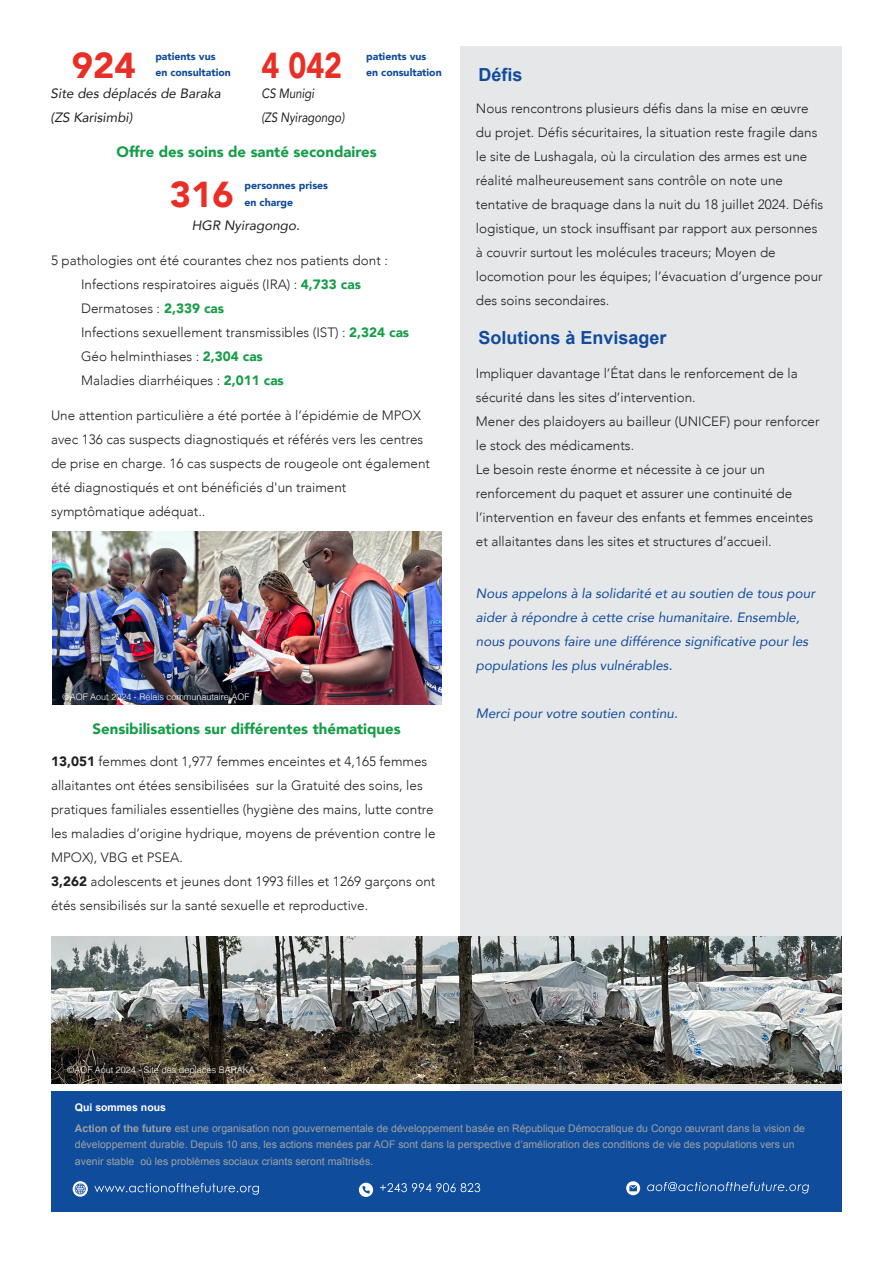
<style>
.page{position:relative;width:893px;height:1263px;background:#fff}
.page>*{position:absolute;margin:0;border:0;box-sizing:border-box;transform-origin:0 0}
.t1{font:900 36px "Avenir";color:#e92e26}
.t2{font:900 36px "Avenir";color:#e92e26;scale:.84 1}
.t3{font:700 18px "Arial";color:#104c9c}
.t4{font:900 15px "Avenir";color:#169d48}
.t5{font:300 13.5px/24px "Avenir";color:#231f20}
.t6{font:italic 13.5px/24px "Avenir";color:#104c9c}
.t7{font:italic 13.5px/24px "Avenir";color:#231f20}
.t8{font:italic 13.5px/24px "Avenir";color:#231f20;scale:.84 1}
.t9{font:10.5px/20.7px "Arial";color:#9da1a2}
.t10{font:900 10.5px/16.5px "Avenir";color:#104c9c}
.t11{font:300 9px "Helvetica";color:#fff}
.s1{font-weight:900;color:#169d48}
.s2{font-weight:900}
.s3{font-weight:700;color:#fff}
.s4{font-weight:700}
.s5{font-size:12px}
</style>
<div class="page">
<div style="left:460px;top:46px;width:381px;height:1160px;background:#e6e7e9"></div>
<div style="left:51px;top:1091px;width:790px;height:121px;background:#104c9c"></div>
<svg style="left:73px;top:1181px;width:15px;height:15px"></svg>
<svg style="left:94px;top:1183px;width:165px;height:12px"></svg>
<svg style="left:359px;top:1183px;width:14px;height:14px"></svg>
<svg style="left:380px;top:1183px;width:100px;height:9px"></svg>
<svg style="left:626px;top:1181px;width:14px;height:14px"></svg>
<svg style="left:647px;top:1182px;width:162px;height:11px"></svg>
<img style="left:51px;top:936px;width:790px;height:147px">
<img style="left:52px;top:531px;width:389px;height:173px">
<h1 class="t1" style="left:72px;top:34px;width:65px">924</h1>
<p class="t10" style="left:155px;top:48px;width:77px">patients vus<br>en consultation</p>
<p class="t7" style="left:51px;top:81px;width:172px">Site des déplacés de Baraka (ZS Karisimbi)</p>
<h1 class="t2" style="left:261px;top:34px;width:98px">4 042</h1>
<p class="t10" style="left:366px;top:48px;width:77px">patients vus<br>en consultation</p>
<p class="t8" style="left:261px;top:81px;width:100px">CS Munigi<br>(ZS Nyiragongo)</p>
<p class="t4" style="left:117px;top:139px;width:262px">Offre des soins de santé secondaires</p>
<h1 class="t1" style="left:170px;top:164px;width:65px">316</h1>
<p class="t10" style="left:244px;top:177px;width:85px">personnes prises en charge</p>
<p class="t7" style="left:192px;top:213px;width:110px">HGR Nyiragongo.</p>
<p class="t5" style="left:81px;top:248px;width:330px;text-indent:-30px">5 pathologies ont été courantes chez nos patients dont :<br>Infections respiratoires aiguës (IRA) : <span class="s1">4,733 cas </span>Dermatoses : <span class="s1">2,339 cas<br></span>Infections sexuellement transmissibles (IST) : <span class="s1">2,324 cas </span>Géo helminthiases : <span class="s1">2,304 cas<br></span>Maladies diarrhéiques : <span class="s1">2,011 cas</span></p>
<p class="t5" style="left:51px;top:403px;width:381px">Une attention particulière a été portée à l’épidémie de MPOX avec 136 cas suspects diagnostiqués et référés vers les centres de prise en charge. 16 cas suspects de rougeole ont également été diagnostiqués et ont bénéficiés d'un traiment symptômatique adéquat..</p>
<p class="t11" style="left:63px;top:689px;width:188px">©AOF Aout 2024 - Rélais communautaire AOF</p>
<p class="t4" style="left:93px;top:716px;width:310px">Sensibilisations sur différentes thématiques</p>
<p class="t5" style="left:51px;top:749px;width:386px"><span class="s2">13,051</span> femmes dont 1,977 femmes enceintes et 4,165 femmes allaitantes ont étées sensibilisées sur la Gratuité des soins, les pratiques familiales essentielles (hygiène des mains, lutte contre les maladies d’origine hydrique, moyens de prévention contre le MPOX), VBG et PSEA.<br><span class="s2">3,262</span> adolescents et jeunes dont 1993 filles et 1269 garçons ont étés sensibilisés sur la santé sexuelle et reproductive.</p>
<h2 class="t3" style="left:478px;top:63px;width:46px">Défis</h2>
<p class="t5" style="left:476px;top:96px;width:349px">Nous rencontrons plusieurs défis dans la mise en œuvre du projet. Défis sécuritaires, la situation reste fragile dans le site de Lushagala, où la circulation des armes est une réalité malheureusement sans contrôle on note une tentative de braquage dans la nuit du 18 juillet 2024. Défis logistique, un stock insuffisant par rapport aux personnes à couvrir surtout les molécules traceurs; Moyen de locomotion pour les équipes; l’évacuation d’urgence pour des soins secondaires.</p>
<h2 class="t3" style="left:478px;top:325px;width:190px">Solutions à Envisager</h2>
<p class="t5" style="left:476px;top:361px;width:345px">Impliquer davantage l’État dans le renforcement de la sécurité dans les sites d’intervention.<br>Mener des plaidoyers au bailleur (UNICEF) pour renforcer le stock des médicaments.<br>Le besoin reste énorme et nécessite à ce jour un renforcement du paquet et assurer une continuité de l’intervention en faveur des enfants et femmes enceintes et allaitantes dans les sites et structures d’accueil.</p>
<p class="t6" style="left:476px;top:582px;width:341px">Nous appelons à la solidarité et au soutien de tous pour aider à répondre à cette crise humanitaire. Ensemble, nous pouvons faire une différence significative pour les populations les plus vulnérables.</p>
<p class="t6" style="left:476px;top:702px;width:203px">Merci pour votre soutien continu.</p>
<p class="t11" style="left:67px;top:1062px;width:189px">©AOF Aout 2024 - Site des deplacés BARAKA</p>
<p class="t9" style="left:75px;top:1097px;width:732px"><span class="s3">Qui sommes nous<br></span><span class="s4">Action of the future</span> est une organisation non gouvernementale de développement basée en République Démocratique du Congo œuvrant dans la vision de</p>
<p class="t9" style="left:75px;top:1136px;width:721px;line-height:16.5px">développement durable. Depuis 10 ans, les actions menées par AOF sont dans la perspective d’amélioration des conditions de vie des populations vers un avenir stable où les problèmes sociaux criants seront maîtrisés<span class="s5">.</span></p>
</div>
